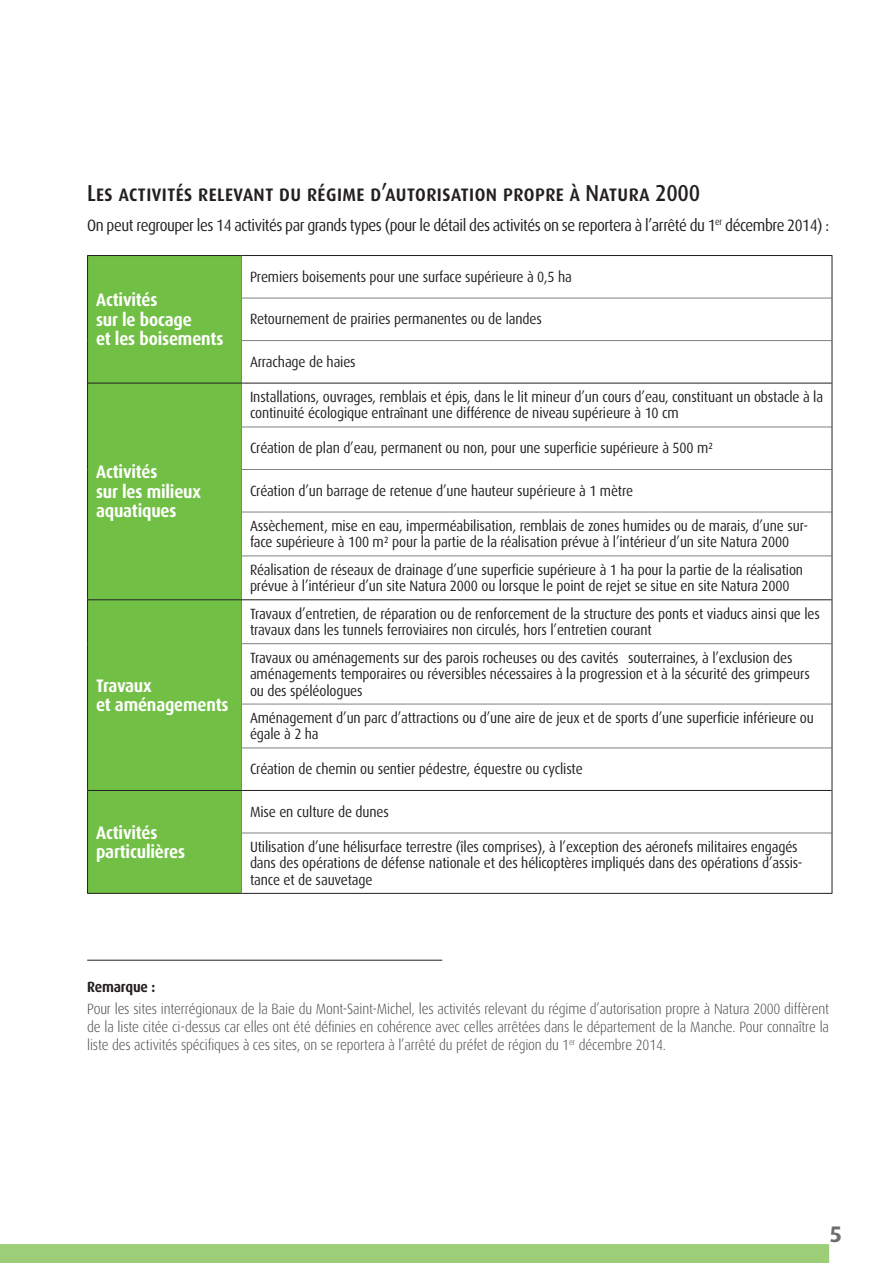
<style>
.page{position:relative;width:893px;height:1263px;background:#fff}
.page>*{position:absolute;margin:0;border:0;box-sizing:border-box;transform-origin:0 0}
.titre2{font:500 23.1px "Dax OT";letter-spacing:-.01em;color:#231f20;scale:.91 1}
.t1{font:700 22.5px "Dax OT";color:#6c6d70}
.texte{font:700 18.15px/19.5px "Dax OT";letter-spacing:-.01em;color:#fff;scale:.91 1}
.texte-2{font:16.5px "Dax OT";letter-spacing:-.03em;color:#231f20;scale:.91 1}
.texte-3{font:14.85px/16.5px "Dax OT";letter-spacing:-.01em;color:#231f20;scale:.91 1}
.gras{font:300 14.85px/18px "Dax OT";letter-spacing:-.01em;color:#3e3e3f;text-align:justify;scale:.91 1}
.gras-2{font:700 14.85px "Dax OT";letter-spacing:-.01em;color:#231f20;scale:.91 1}
</style>
<div class="page">
<div style="left:0;top:1244px;width:829px;height:19px;background:#9cce77"></div>
<div style="left:88px;top:256px;width:153px;height:637px;background:#71bf44"></div>
<hr style="left:241px;top:256px;width:1px;height:42px;background:#808285">
<hr style="left:241px;top:298px;width:591px;height:1px;background:#808285">
<hr style="left:241px;top:298px;width:1px;height:42px;background:#808285">
<hr style="left:241px;top:340px;width:591px;height:1px;background:#808285">
<hr style="left:241px;top:341px;width:1px;height:42px;background:#808285">
<hr style="left:241px;top:383px;width:1px;height:44px;background:#808285">
<hr style="left:241px;top:427px;width:591px;height:1px;background:#808285">
<hr style="left:241px;top:427px;width:1px;height:42px;background:#808285">
<hr style="left:241px;top:469px;width:591px;height:1px;background:#808285">
<hr style="left:241px;top:470px;width:1px;height:42px;background:#808285">
<hr style="left:241px;top:512px;width:591px;height:1px;background:#808285">
<hr style="left:241px;top:512px;width:1px;height:44px;background:#808285">
<hr style="left:241px;top:556px;width:591px;height:1px;background:#808285">
<hr style="left:241px;top:556px;width:1px;height:44px;background:#808285">
<hr style="left:241px;top:600px;width:1px;height:43px;background:#808285">
<hr style="left:241px;top:643px;width:591px;height:1px;background:#808285">
<hr style="left:241px;top:644px;width:1px;height:60px;background:#808285">
<hr style="left:241px;top:704px;width:591px;height:1px;background:#808285">
<hr style="left:241px;top:704px;width:1px;height:44px;background:#808285">
<hr style="left:241px;top:748px;width:591px;height:1px;background:#808285">
<hr style="left:241px;top:748px;width:1px;height:42px;background:#808285">
<hr style="left:241px;top:791px;width:1px;height:42px;background:#808285">
<hr style="left:241px;top:833px;width:591px;height:1px;background:#808285">
<hr style="left:241px;top:833px;width:1px;height:60px;background:#808285">
<hr style="left:87px;top:255px;width:154px;height:1px;background:#231f20">
<hr style="left:87px;top:256px;width:1px;height:42px;background:#231f20">
<hr style="left:87px;top:298px;width:1px;height:43px;background:#231f20">
<hr style="left:87px;top:341px;width:1px;height:42px;background:#231f20">
<hr style="left:241px;top:255px;width:591px;height:1px;background:#231f20">
<hr style="left:832px;top:256px;width:1px;height:42px;background:#231f20">
<hr style="left:832px;top:298px;width:1px;height:43px;background:#231f20">
<hr style="left:832px;top:341px;width:1px;height:42px;background:#231f20">
<hr style="left:87px;top:383px;width:1px;height:44px;background:#231f20">
<hr style="left:87px;top:427px;width:1px;height:42px;background:#231f20">
<hr style="left:87px;top:469px;width:1px;height:43px;background:#231f20">
<hr style="left:87px;top:512px;width:1px;height:44px;background:#231f20">
<hr style="left:87px;top:556px;width:1px;height:44px;background:#231f20">
<hr style="left:832px;top:383px;width:1px;height:44px;background:#231f20">
<hr style="left:832px;top:427px;width:1px;height:42px;background:#231f20">
<hr style="left:832px;top:469px;width:1px;height:43px;background:#231f20">
<hr style="left:832px;top:512px;width:1px;height:44px;background:#231f20">
<hr style="left:832px;top:556px;width:1px;height:44px;background:#231f20">
<hr style="left:87px;top:600px;width:1px;height:44px;background:#231f20">
<hr style="left:87px;top:644px;width:1px;height:60px;background:#231f20">
<hr style="left:87px;top:704px;width:1px;height:44px;background:#231f20">
<hr style="left:87px;top:748px;width:1px;height:42px;background:#231f20">
<hr style="left:832px;top:600px;width:1px;height:44px;background:#231f20">
<hr style="left:832px;top:644px;width:1px;height:60px;background:#231f20">
<hr style="left:832px;top:704px;width:1px;height:44px;background:#231f20">
<hr style="left:832px;top:748px;width:1px;height:42px;background:#231f20">
<hr style="left:87px;top:790px;width:1px;height:43px;background:#231f20">
<hr style="left:87px;top:833px;width:1px;height:60px;background:#231f20">
<hr style="left:87px;top:893px;width:154px;height:1px;background:#231f20">
<hr style="left:832px;top:790px;width:1px;height:43px;background:#231f20">
<hr style="left:832px;top:833px;width:1px;height:60px;background:#231f20">
<hr style="left:241px;top:893px;width:591px;height:1px;background:#231f20">
<hr style="left:88px;top:383px;width:153px;height:1px;background:#231f20">
<hr style="left:241px;top:383px;width:591px;height:1px;background:#231f20">
<hr style="left:88px;top:599px;width:153px;height:1px;background:#231f20">
<hr style="left:241px;top:599px;width:591px;height:1px;background:#231f20">
<hr style="left:88px;top:790px;width:153px;height:1px;background:#231f20">
<hr style="left:241px;top:790px;width:591px;height:1px;background:#231f20">
<hr style="left:87px;top:960px;width:355px;height:1px;background:#231f20">
<p class="titre2" style="left:87px;top:180px;width:675px">Les activités relevant du régime d’autorisation propre à Natura 2000</p>
<p class="texte-2" style="left:87px;top:216px;width:817px">On peut regrouper les 14 activités par grands types (pour le détail des activités on se reportera à l’arrêté du 1<sup>er</sup> décembre 2014) :</p>
<p class="texte" style="left:96px;top:290px;width:141px">Activités<br>sur le bocage<br>et les boisements</p>
<p class="texte" style="left:96px;top:462px;width:117px">Activités<br>sur les milieux aquatiques</p>
<p class="texte" style="left:96px;top:676px;width:147px">Travaux<br>et aménagements</p>
<p class="texte" style="left:96px;top:822px;width:100px">Activités particulières</p>
<p class="texte-3" style="left:250px;top:269px;width:355px">Premiers boisements pour une surface supérieure à 0,5 ha</p>
<p class="texte-3" style="left:250px;top:311px;width:322px">Retournement de prairies permanentes ou de landes</p>
<p class="texte-3" style="left:250px;top:354px;width:118px">Arrachage de haies</p>
<p class="texte-3" style="left:250px;top:389px;width:631px">Installations, ouvrages, remblais et épis, dans le lit mineur d’un cours d’eau, constituant un obstacle à la continuité écologique entraînant une différence de niveau supérieure à 10 cm</p>
<p class="texte-3" style="left:250px;top:440px;width:511px">Création de plan d’eau, permanent ou non, pour une superficie supérieure à 500 m²</p>
<p class="texte-3" style="left:250px;top:483px;width:423px">Création d’un barrage de retenue d’une hauteur supérieure à 1 mètre</p>
<p class="texte-3" style="left:250px;top:518px;width:615px">Assèchement, mise en eau, imperméabilisation, remblais de zones humides ou de marais, d’une sur&shy;face supérieure à 100 m² pour la partie de la réalisation prévue à l’intérieur d’un site Natura 2000</p>
<p class="texte-3" style="left:250px;top:561px;width:609px">Réalisation de réseaux de drainage d’une superficie supérieure à 1 ha pour la partie de la réalisation prévue à l’intérieur d’un site Natura 2000 ou lorsque le point de rejet se situe en site Natura 2000</p>
<p class="texte-3" style="left:250px;top:605px;width:628px">Travaux d’entretien, de réparation ou de renforcement de la structure des ponts et viaducs ainsi que les travaux dans les tunnels ferroviaires non circulés, hors l’entretien courant</p>
<p class="texte-3" style="left:250px;top:649px;width:617px">Travaux ou aménagements sur des parois rocheuses ou des cavités souterraines, à l’exclusion des aménagements temporaires ou réversibles nécessaires à la progression et à la sécurité des grimpeurs ou des spéléologues</p>
<p class="texte-3" style="left:250px;top:710px;width:621px">Aménagement d’un parc d’attractions ou d’une aire de jeux et de sports d’une superficie inférieure ou égale à 2 ha</p>
<p class="texte-3" style="left:250px;top:761px;width:367px">Création de chemin ou sentier pédestre, équestre ou cycliste</p>
<p class="texte-3" style="left:250px;top:804px;width:154px">Mise en culture de dunes</p>
<p class="texte-3" style="left:250px;top:839px;width:608px">Utilisation d’une hélisurface terrestre (îles comprises), à l’exception des aéronefs militaires engagés dans des opérations de défense nationale et des hélicoptères impliqués dans des opérations d’assis&shy;tance et de sauvetage</p>
<p class="gras-2" style="left:87px;top:978px;width:76px">Remarque :</p>
<p class="gras" style="left:87px;top:1000px;width:817px">Pour les sites interrégionaux de la Baie du Mont-Saint-Michel, les activités relevant du régime d’autorisation propre à Natura 2000 diffèrent de la liste citée ci-dessus car elles ont été définies en cohérence avec celles arrêtées dans le département de la Manche. Pour connaître la liste des activités spécifiques à ces sites, on se reportera à l’arrêté du préfet de région du 1<sup>er</sup> décembre 2014.</p>
<h2 class="t1" style="left:829px;top:1222px;width:14px">5</h2>
</div>
